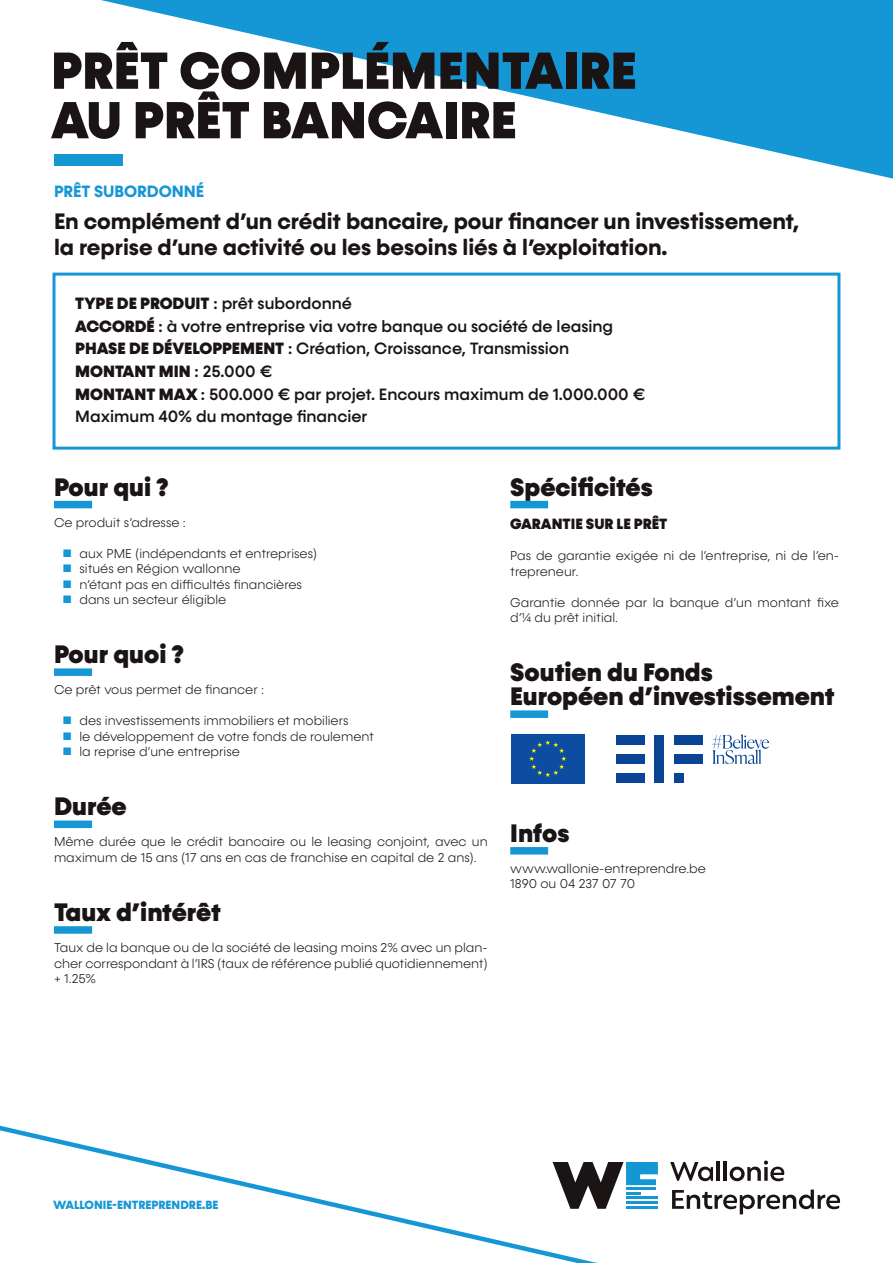
<style>
.page{position:relative;width:893px;height:1263px;background:#fff}
.page>*{position:absolute;margin:0;border:0;box-sizing:border-box;transform-origin:0 0}
.t1{font:900 52.5px/49.5px "Konnect";color:#1a1415}
.t2{font:900 25.5px/24px "Konnect";color:#1a1415}
.t3{font:700 22.5px/26.2px "Konnect";color:#1a1415}
.t4{font:500 16.5px/22.5px "Konnect";color:#1a1415}
.t5{font:700 16.5px "Konnect";color:#1597d6}
.t6{font:900 15px "Konnect";color:#1a1415}
.t7{font:300 12.9px/15.5px "Konnect";color:#1a1415}
.t8{font:800 12px "Konnect";color:#1597d6}
.s1{font-weight:900}
</style>
<div class="page">
<svg style="left:670px;top:1162px;width:43px;height:19px"></svg>
<hr style="left:717px;top:1161px;width:3px;height:20px;background:#1a1415">
<hr style="left:724px;top:1161px;width:3px;height:20px;background:#1a1415">
<svg style="left:730px;top:1160px;width:54px;height:21px"></svg>
<svg style="left:672px;top:1189px;width:168px;height:25px"></svg>
<svg style="left:101px;top:0;width:792px;height:179px"></svg>
<svg style="left:0;top:1125px;width:658px;height:138px"></svg>
<div style="left:54px;top:154px;width:69px;height:11px;background:#1597d6"></div>
<div style="left:52px;top:273px;width:788px;height:177px;border:3px solid #1597d6"></div>
<div style="left:54px;top:501px;width:38px;height:7px;background:#1597d6"></div>
<div style="left:54px;top:668px;width:38px;height:8px;background:#1597d6"></div>
<div style="left:54px;top:820px;width:38px;height:8px;background:#1597d6"></div>
<div style="left:54px;top:926px;width:38px;height:8px;background:#1597d6"></div>
<div style="left:510px;top:501px;width:38px;height:7px;background:#1597d6"></div>
<div style="left:510px;top:710px;width:38px;height:8px;background:#1597d6"></div>
<div style="left:510px;top:847px;width:38px;height:7px;background:#1597d6"></div>
<div style="left:616px;top:735px;width:29px;height:10px;background:#094594"></div>
<div style="left:655px;top:735px;width:9px;height:48px;background:#094594"></div>
<div style="left:674px;top:773px;width:9px;height:10px;background:#094594"></div>
<div style="left:616px;top:754px;width:29px;height:10px;background:#094594"></div>
<div style="left:674px;top:735px;width:28px;height:10px;background:#094594"></div>
<div style="left:674px;top:754px;width:28px;height:10px;background:#094594"></div>
<div style="left:616px;top:773px;width:29px;height:10px;background:#094594"></div>
<svg style="left:712px;top:734px;width:57px;height:30px"></svg>
<div style="left:511px;top:734px;width:73px;height:49px;background:#0d4da1"></div>
<svg style="left:529px;top:740px;width:37px;height:37px"></svg>
<h1 class="t1" style="left:51px;top:47px;width:587px">PRÊT COMPLÉMENTAIRE<br>AU PRÊT BANCAIRE</h1>
<p class="t5" style="left:54px;top:182px;width:152px">PRÊT SUBORDONNÉ</p>
<h3 class="t3" style="left:54px;top:208px;width:747px">En complément d’un crédit bancaire, pour financer un investissement, la reprise d’une activité ou les besoins liés à l’exploitation.</h3>
<p class="t4" style="left:75px;top:293px;width:571px"><span class="s1">TYPE DE PRODUIT</span> : prêt subordonné<br><span class="s1">ACCORDÉ</span> : à votre entreprise via votre banque ou société de leasing <span class="s1">PHASE DE DÉVELOPPEMENT</span> : Création, Croissance, Transmission <span class="s1">MONTANT MIN</span> : 25.000 €<br><span class="s1">MONTANT MAX</span> : 500.000 € par projet. Encours maximum de 1.000.000 € Maximum 40% du montage financier</p>
<h2 class="t2" style="left:54px;top:476px;width:116px">Pour qui ?</h2>
<p class="t7" style="left:54px;top:515px;width:133px">Ce produit s’adresse :</p>
<p class="t7" style="left:79px;top:546px;width:239px">aux PME (indépendants et entreprises) situés en Région wallonne<br>n’étant pas en difficultés financières dans un secteur éligible</p>
<h2 class="t2" style="left:54px;top:643px;width:131px">Pour quoi ?</h2>
<p class="t7" style="left:54px;top:682px;width:212px">Ce prêt vous permet de financer :</p>
<p class="t7" style="left:79px;top:713px;width:296px">des investissements immobiliers et mobiliers<br>le développement de votre fonds de roulement la reprise d’une entreprise</p>
<h2 class="t2" style="left:54px;top:795px;width:74px">Durée</h2>
<p class="t7" style="left:54px;top:834px;width:435px">Même durée que le crédit bancaire ou le leasing conjoint, avec un maximum de 15 ans (17 ans en cas de franchise en capital de 2 ans).</p>
<h2 class="t2" style="left:54px;top:901px;width:168px">Taux d’intérêt</h2>
<p class="t7" style="left:54px;top:940px;width:435px;text-align:justify">Taux de la banque ou de la société de leasing moins 2% avec un plan&shy;cher correspondant à l’IRS (taux de référence publié quotidiennement) + 1.25%</p>
<h2 class="t2" style="left:510px;top:476px;width:144px">Spécificités</h2>
<p class="t6" style="left:510px;top:515px;width:159px">GARANTIE SUR LE PRÊT</p>
<p class="t7" style="left:510px;top:548px;width:330px">Pas de garantie exigée ni de l’entreprise, ni de l’en&shy;trepreneur.</p>
<p class="t7" style="left:510px;top:595px;width:330px">Garantie donnée par la banque d’un montant fixe d’¼ du prêt initial.</p>
<h2 class="t2" style="left:510px;top:661px;width:326px">Soutien du Fonds<br>Européen d’investissement</h2>
<h2 class="t2" style="left:510px;top:822px;width:61px">Infos</h2>
<p class="t7" style="left:510px;top:861px;width:197px">www.wallonie-entreprendre.be<br>1890 ou 04 237 07 70</p>
<p class="t8" style="left:53px;top:1197px;width:167px">WALLONIE-ENTREPRENDRE.BE</p>
</div>
